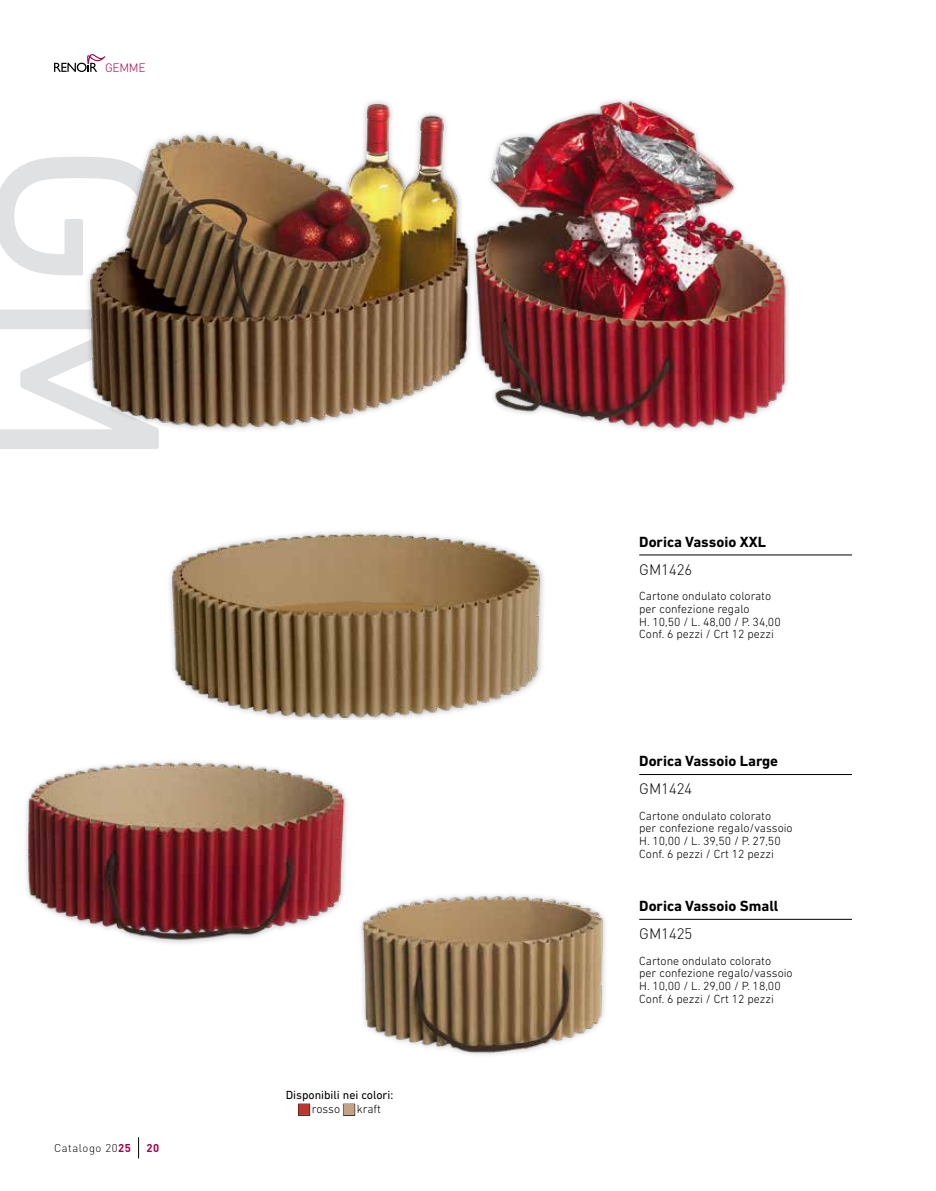
<style>
.page{position:relative;width:936px;height:1191px;background:#fff}
.page>*{position:absolute;margin:0;border:0;box-sizing:border-box;transform-origin:0 0}
.t1{font:237.6px "DIN Next LT Pro";color:#e0e1e2}
.t2{font:700 15px "DIN Next LT Pro";color:#000}
.t3{font:300 15px "DIN Pro";color:#000}
.t4{font:300 12px/12.8px "DIN Next LT Pro";color:#000}
.t5{font:12px "DIN Next LT Pro";color:#000}
.t6{font:300 12px "DIN Pro";letter-spacing:-.025em;color:#a70049}
.t7{font:300 11.25px "DIN Pro";letter-spacing:.05em;color:#000}
.t8{font:700 11.25px "DIN Pro";color:#a70049}
.s1{font-weight:700;color:#a70049}
</style>
<div class="page">
<svg style="left:138px;top:1137px;width:1px;height:21px"></svg>
<svg style="left:54px;top:54px;width:51px;height:11px"></svg>
<img style="left:54px;top:65px;width:734px;height:366px">
<hr style="left:639px;top:774px;width:212px;height:1px;background:#000">
<hr style="left:639px;top:919px;width:212px;height:1px;background:#000">
<hr style="left:639px;top:554px;width:212px;height:1px;background:#000">
<img style="left:169px;top:532px;width:375px;height:186px">
<img style="left:25px;top:694px;width:383px;height:250px">
<img style="left:341px;top:869px;width:264px;height:186px">
<p class="t6" style="left:105px;top:59px;width:42px">GEMME</p>
<h1 class="t1" style="left:215px;top:142px;width:328px;rotate:90deg">GM</h1>
<p class="t7" style="left:54px;top:1140px;width:78px">Catalogo 20<span class="s1">25</span></p>
<p class="t8" style="left:146px;top:1140px;width:14px">20</p>
<p class="t5" style="left:286px;top:1088px;width:109px">Disponibili nei colori:</p>
<p class="t4" style="left:298px;top:1102px;width:84px">■ rosso ■ kraft</p>
<p class="t2" style="left:639px;top:533px;width:128px">Dorica Vassoio XXL</p>
<p class="t3" style="left:639px;top:559px;width:54px">GM1426</p>
<p class="t4" style="left:639px;top:589px;width:143px">Cartone ondulato colorato per confezione regalo<br>H. 10,50 / L. 48,00 / P. 34,00<br>Conf. 6 pezzi / Crt 12 pezzi</p>
<p class="t2" style="left:639px;top:752px;width:140px">Dorica Vassoio Large</p>
<p class="t3" style="left:639px;top:778px;width:54px">GM1424</p>
<p class="t4" style="left:639px;top:809px;width:155px">Cartone ondulato colorato<br>per confezione regalo/vassoio<br>H. 10,00 / L. 39,50 / P. 27,50<br>Conf. 6 pezzi / Crt 12 pezzi</p>
<p class="t2" style="left:639px;top:897px;width:141px">Dorica Vassoio Small</p>
<p class="t3" style="left:639px;top:923px;width:54px">GM1425</p>
<p class="t4" style="left:639px;top:954px;width:155px">Cartone ondulato colorato<br>per confezione regalo/vassoio<br>H. 10,00 / L. 29,00 / P. 18,00<br>Conf. 6 pezzi / Crt 12 pezzi</p>
</div>
